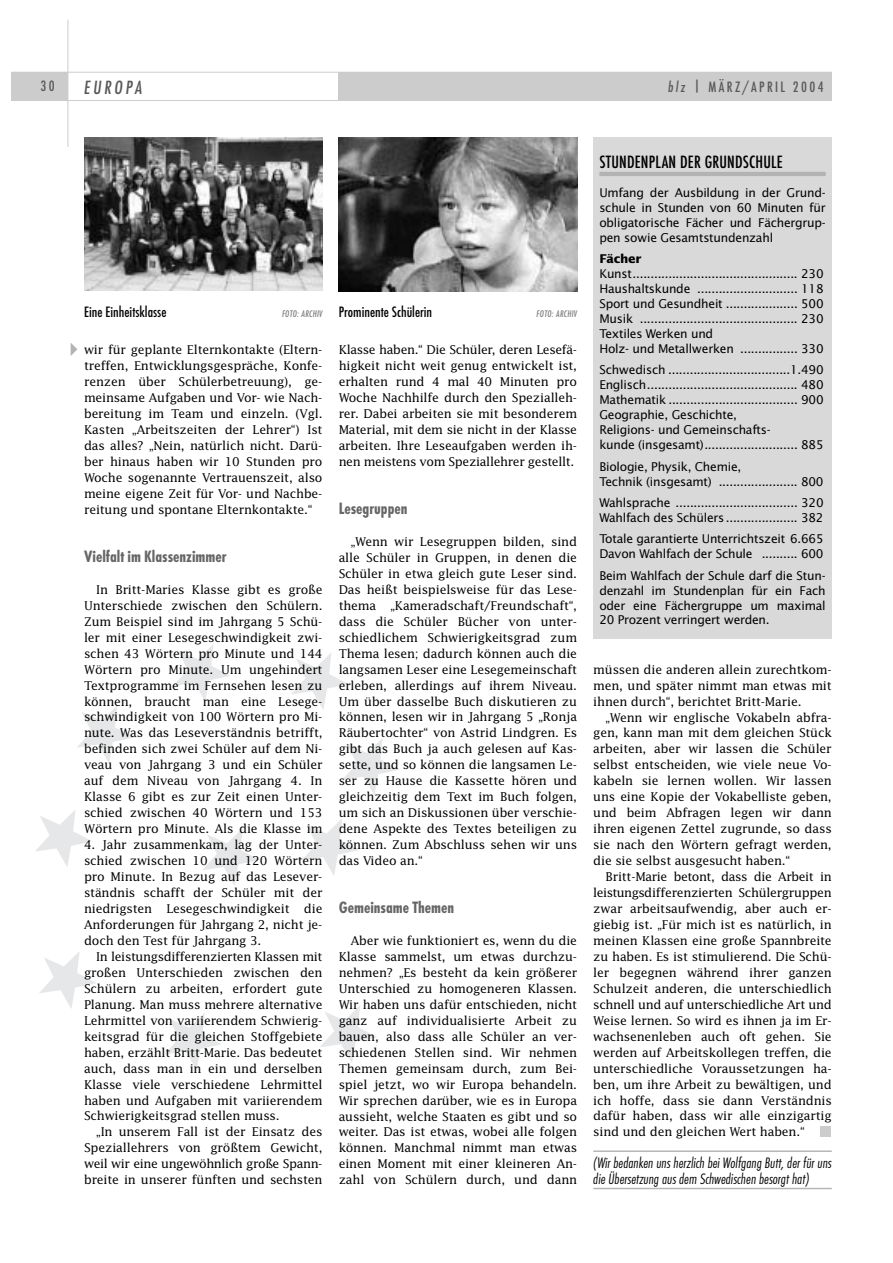
<style>
.page{position:relative;width:893px;height:1263px;background:#fff}
.page>*{position:absolute;margin:0;border:0;box-sizing:border-box;transform-origin:0 0}
.t1{font:italic 500 condensed 19.95px "Futura T";letter-spacing:.15em;color:#595959}
.t2{font:500 condensed 18.6px "Futura T";letter-spacing:.01em;color:#000}
.t3{font:700 condensed 17.1px "Futura T";color:#666}
.t4{font:italic 300 condensed 15.6px/15.6px "Futura T";color:#000}
.t5{font:500 condensed 15.6px "Futura T";color:#000}
.t6{font:500 condensed 15.6px "Futura T";letter-spacing:.15em;color:#595959}
.t7{font:12.15px/15.9px "Lucida";letter-spacing:-.015em;color:#000;text-align:justify}
.t8{font:12.15px/15px "Lucida Sans";letter-spacing:-.02em;color:#000}
.t9{font:700 12.15px "Lucida Sans";letter-spacing:-.02em;color:#000}
.t10{font:italic 500 condensed 10.05px "Futura T";letter-spacing:.025em;color:#808080}
.s1{font-style:italic}
.s2{font-style:italic;font-size:10.05px;color:#808080}
</style>
<div class="page">
<svg style="left:302px;top:819px;width:56px;height:56px"></svg>
<svg style="left:342px;top:738px;width:57px;height:57px"></svg>
<svg style="left:291px;top:653px;width:57px;height:57px"></svg>
<svg style="left:173px;top:644px;width:57px;height:57px"></svg>
<svg style="left:77px;top:706px;width:57px;height:57px"></svg>
<svg style="left:35px;top:810px;width:57px;height:57px"></svg>
<svg style="left:39px;top:952px;width:57px;height:57px"></svg>
<svg style="left:320px;top:1006px;width:56px;height:56px"></svg>
<svg style="left:165px;top:1013px;width:56px;height:57px"></svg>
<svg style="left:203px;top:828px;width:56px;height:58px"></svg>
<div style="left:11px;top:72px;width:57px;height:28px;background:#ccc"></div>
<hr style="left:593px;top:1151px;width:238px;height:1px;background:#b3b3b3">
<hr style="left:593px;top:1188px;width:238px;height:1px;background:#b3b3b3">
<div style="left:820px;top:1126px;width:10px;height:10px;background:#ccc"></div>
<div style="left:593px;top:138px;width:238px;height:501px;background:#d9d9d9"></div>
<hr style="left:599px;top:172px;width:226px;height:4px;background:#b3b3b3">
<hr style="left:11px;top:100px;width:820px;height:1px;background:#ccc">
<hr style="left:11px;top:72px;width:820px;height:1px;background:#ccc">
<hr style="left:67px;top:20px;width:1px;height:127px;background:#ccc">
<div style="left:339px;top:72px;width:492px;height:28px;background:#ccc"></div>
<img style="left:339px;top:138px;width:238px;height:154px">
<img style="left:84px;top:138px;width:238px;height:153px">
<p class="t6" style="left:41px;top:79px;width:16px">30</p>
<h1 class="t1" style="left:84px;top:79px;width:60px">EUROPA</h1>
<p class="t6" style="left:668px;top:80px;width:157px"><span class="s1">blz</span> | MÄRZ/APRIL 2004</p>
<p class="t5" style="left:84px;top:305px;width:84px">Eine Einheitsklasse</p>
<p class="t5" style="left:282px;top:305px;width:152px"><span class="s2">FOTO: ARCHIV</span> Prominente Schülerin</p>
<p class="t10" style="left:536px;top:309px;width:42px">FOTO: ARCHIV</p>
<p class="t7" style="left:84px;top:343px;width:240px">wir für geplante Elternkontakte (Eltern&shy;treffen, Entwicklungsgespräche, Konfe&shy;renzen über Schülerbetreuung), ge&shy;meinsame Aufgaben und Vor- wie Nach&shy;bereitung im Team und einzeln. (Vgl.<br>Kasten „Arbeitszeiten der Lehrer“) Ist das alles? „Nein, natürlich nicht. Darü&shy;ber hinaus haben wir 10 Stunden pro Woche sogenannte Vertrauenszeit, also meine eigene Zeit für Vor- und Nachbe&shy;reitung und spontane Elternkontakte.“</p>
<h3 class="t3" style="left:84px;top:549px;width:144px">Vielfalt im Klassenzimmer</h3>
<p class="t7" style="left:84px;top:582px;width:240px;text-indent:12px">In Britt-Maries Klasse gibt es große Unterschiede zwischen den Schülern.<br>Zum Beispiel sind im Jahrgang 5 Schü&shy;ler mit einer Lesegeschwindigkeit zwi&shy;schen 43 Wörtern pro Minute und 144<br>Wörtern pro Minute. Um ungehindert Textprogramme im Fernsehen lesen zu können, braucht man eine Lesege&shy;schwindigkeit von 100 Wörtern pro Mi&shy;nute. Was das Leseverständnis betrifft, befinden sich zwei Schüler auf dem Ni&shy;veau von Jahrgang 3 und ein Schüler auf dem Niveau von Jahrgang 4. In Klasse 6 gibt es zur Zeit einen Unter&shy;schied zwischen 40 Wörtern und 153<br>Wörtern pro Minute. Als die Klasse im</p>
<p class="t7" style="left:84px;top:838px;width:240px">4. Jahr zusammenkam, lag der Unter&shy;schied zwischen 10 und 120 Wörtern pro Minute. In Bezug auf das Lesever&shy;ständnis schafft der Schüler mit der niedrigsten Lesegeschwindigkeit die Anforderungen für Jahrgang 2, nicht je&shy;doch den Test für Jahrgang 3.</p>
<p class="t7" style="left:84px;top:949px;width:240px;text-indent:12px">In leistungsdifferenzierten Klassen mit großen Unterschieden zwischen den Schülern zu arbeiten, erfordert gute Planung. Man muss mehrere alternative Lehrmittel von variierendem Schwierig&shy;keitsgrad für die gleichen Stoffgebiete haben, erzählt Britt-Marie. Das bedeutet auch, dass man in ein und derselben Klasse viele verschiedene Lehrmittel haben und Aufgaben mit variierendem Schwierigkeitsgrad stellen muss.</p>
<p class="t7" style="left:84px;top:1125px;width:240px;text-indent:12px">„In unserem Fall ist der Einsatz des Speziallehrers von größtem Gewicht, weil wir eine ungewöhnlich große Spann&shy;breite in unserer fünften und sechsten</p>
<p class="t7" style="left:339px;top:343px;width:240px">Klasse haben.“ Die Schüler, deren Lesefä&shy;higkeit nicht weit genug entwickelt ist, erhalten rund 4 mal 40 Minuten pro Woche Nachhilfe durch den Spezialleh&shy;rer. Dabei arbeiten sie mit besonderem Material, mit dem sie nicht in der Klasse arbeiten. Ihre Leseaufgaben werden ih&shy;nen meistens vom Speziallehrer gestellt.</p>
<h3 class="t3" style="left:339px;top:502px;width:70px">Lesegruppen</h3>
<p class="t7" style="left:339px;top:535px;width:240px;text-indent:12px">„Wenn wir Lesegruppen bilden, sind alle Schüler in Gruppen, in denen die Schüler in etwa gleich gute Leser sind.<br>Das heißt beispielsweise für das Lese&shy;thema „Kameradschaft/Freundschaft“, dass die Schüler Bücher von unter&shy;schiedlichem Schwierigkeitsgrad zum Thema lesen; dadurch können auch die langsamen Leser eine Lesegemeinschaft erleben, allerdings auf ihrem Niveau.<br>Um über dasselbe Buch diskutieren zu können, lesen wir in Jahrgang 5 „Ronja Räubertochter“ von Astrid Lindgren. Es gibt das Buch ja auch gelesen auf Kas&shy;sette, und so können die langsamen Le&shy;ser zu Hause die Kassette hören und gleichzeitig dem Text im Buch folgen, um sich an Diskussionen über verschie&shy;dene Aspekte des Textes beteiligen zu können. Zum Abschluss sehen wir uns das Video an.“</p>
<h3 class="t3" style="left:339px;top:901px;width:117px">Gemeinsame Themen</h3>
<p class="t7" style="left:339px;top:934px;width:240px;text-indent:12px">Aber wie funktioniert es, wenn du die Klasse sammelst, um etwas durchzu&shy;nehmen? „Es besteht da kein größerer Unterschied zu homogeneren Klassen.<br>Wir haben uns dafür entschieden, nicht ganz auf individualisierte Arbeit zu bauen, also dass alle Schüler an ver&shy;schiedenen Stellen sind. Wir nehmen Themen gemeinsam durch, zum Bei&shy;spiel jetzt, wo wir Europa behandeln.<br>Wir sprechen darüber, wie es in Europa aussieht, welche Staaten es gibt und so weiter. Das ist etwas, wobei alle folgen können. Manchmal nimmt man etwas einen Moment mit einer kleineren An&shy;zahl von Schülern durch, und dann</p>
<h2 class="t2" style="left:599px;top:154px;width:185px">STUNDENPLAN DER GRUNDSCHULE</h2>
<p class="t8" style="left:599px;top:186px;width:228px;text-align:justify">Umfang der Ausbildung in der Grund&shy;schule in Stunden von 60 Minuten für obligatorische Fächer und Fächergrup&shy;pen sowie Gesamtstundenzahl</p>
<p class="t9" style="left:599px;top:254px;width:44px">Fächer</p>
<p class="t8" style="left:599px;top:267px;width:226px">Kunst.............................................. 230<br>Haushaltskunde ............................ 118<br>Sport und Gesundheit .................... 500<br>Musik ............................................ 230<br>Textiles Werken und<br>Holz- und Metallwerken ................ 330</p>
<p class="t8" style="left:599px;top:363px;width:226px">Schwedisch ..................................1.490<br>Englisch.......................................... 480<br>Mathematik .................................... 900<br>Geographie, Geschichte,<br>Religions- und Gemeinschafts-<br>kunde (insgesamt).......................... 885</p>
<p class="t8" style="left:599px;top:460px;width:226px">Biologie, Physik, Chemie,<br>Technik (insgesamt) ...................... 800</p>
<p class="t8" style="left:599px;top:496px;width:226px">Wahlsprache .................................. 320<br>Wahlfach des Schülers.................... 382</p>
<p class="t8" style="left:599px;top:532px;width:226px">Totale garantierte Unterrichtszeit 6.665<br>Davon Wahlfach der Schule .......... 600</p>
<p class="t8" style="left:599px;top:569px;width:228px;text-align:justify">Beim Wahlfach der Schule darf die Stun&shy;denzahl im Stundenplan für ein Fach oder eine Fächergruppe um maximal 20 Prozent verringert werden.</p>
<p class="t7" style="left:593px;top:662px;width:240px">müssen die anderen allein zurechtkom&shy;men, und später nimmt man etwas mit ihnen durch“, berichtet Britt-Marie.</p>
<p class="t7" style="left:593px;top:710px;width:240px;text-indent:12px">„Wenn wir englische Vokabeln abfra&shy;gen, kann man mit dem gleichen Stück arbeiten, aber wir lassen die Schüler selbst entscheiden, wie viele neue Vo&shy;kabeln sie lernen wollen. Wir lassen uns eine Kopie der Vokabelliste geben, und beim Abfragen legen wir dann ihren eigenen Zettel zugrunde, so dass sie nach den Wörtern gefragt werden, die sie selbst ausgesucht haben.“</p>
<p class="t7" style="left:593px;top:870px;width:240px;text-indent:12px">Britt-Marie betont, dass die Arbeit in leistungsdifferenzierten Schülergruppen zwar arbeitsaufwendig, aber auch er&shy;giebig ist. „Für mich ist es natürlich, in meinen Klassen eine große Spannbreite zu haben. Es ist stimulierend. Die Schü&shy;ler begegnen während ihrer ganzen Schulzeit anderen, die unterschiedlich schnell und auf unterschiedliche Art und Weise lernen. So wird es ihnen ja im Er&shy;wachsenenleben auch oft gehen. Sie werden auf Arbeitskollegen treffen, die unterschiedliche Voraussetzungen ha&shy;ben, um ihre Arbeit zu bewältigen, und ich hoffe, dass sie dann Verständnis dafür haben, dass wir alle einzigartig sind und den gleichen Wert haben.“</p>
<p class="t4" style="left:593px;top:1156px;width:240px">(Wir bedanken uns herzlich bei Wolfgang Butt, der für uns die Übersetzung aus dem Schwedischen besorgt hat)</p>
</div>
